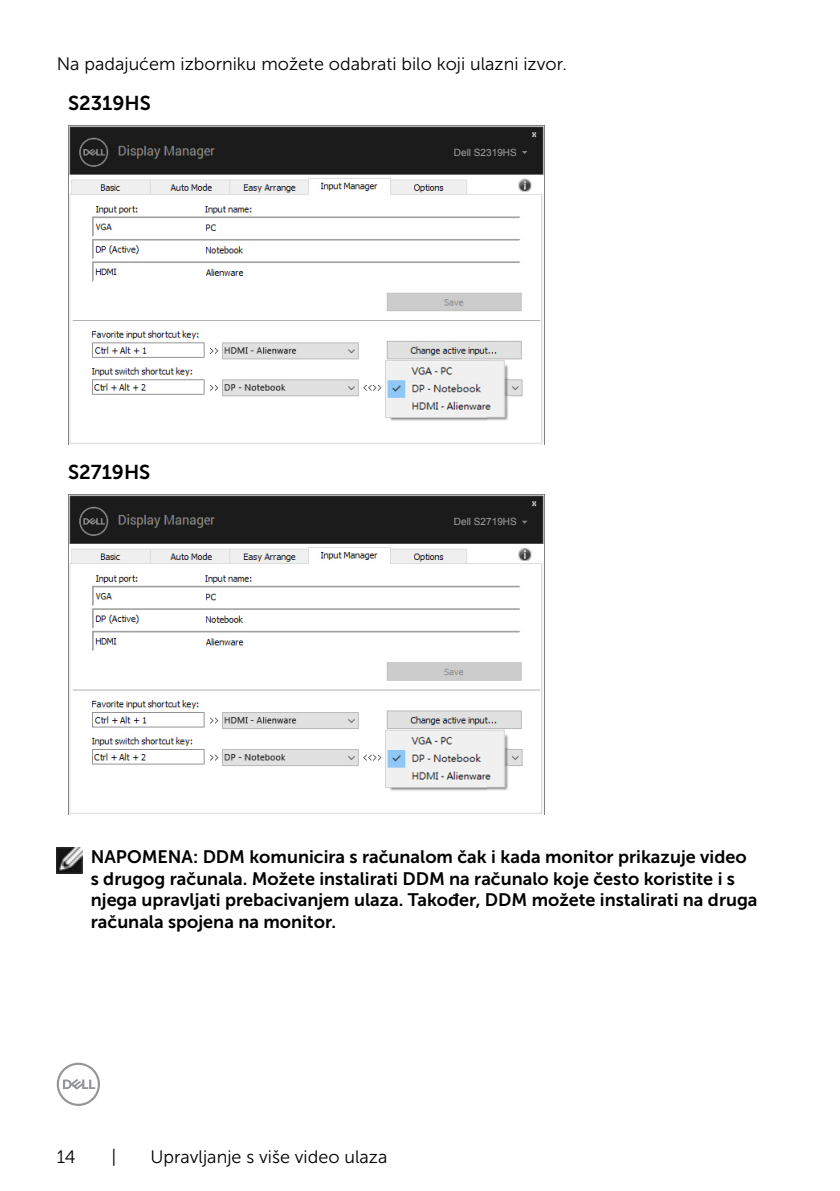
<style>
.page{position:relative;width:840px;height:1191px;background:#fff}
.page>*{position:absolute;margin:0;border:0;box-sizing:border-box;transform-origin:0 0}
.t1{font:20px "Museo Sans For Dell 700";color:#000}
.t2{font:18px/21.6px "Museo Sans For Dell 700";color:#000}
.t3{font:18px "Museo Sans For Dell 300";color:#000}
.t4{font:10px "Arial";color:#9fa0a0}
</style>
<div class="page">
<svg style="left:57px;top:1062px;width:43px;height:44px"></svg>
<img style="left:68px;top:125px;width:476px;height:320px">
<div style="left:451px;top:146px;width:67px;height:12px;background:#1b1b1b"></div>
<svg style="left:520px;top:149px;width:8px;height:6px"></svg>
<img style="left:68px;top:495px;width:476px;height:319px">
<div style="left:451px;top:516px;width:67px;height:11px;background:#1b1b1b"></div>
<svg style="left:520px;top:519px;width:8px;height:5px"></svg>
<svg style="left:521px;top:521px;width:6px;height:3px"></svg>
<img style="left:57px;top:847px;width:25px;height:26px">
<p class="t3" style="left:57px;top:54px;width:511px">Na padajućem izborniku možete odabrati bilo koji ulazni izvor.</p>
<p class="t1" style="left:68px;top:92px;width:84px">S2319HS</p>
<p class="t4" style="left:453px;top:146px;width:64px">Dell S2319HS</p>
<p class="t1" style="left:68px;top:461px;width:84px">S2719HS</p>
<p class="t4" style="left:453px;top:515px;width:64px">Dell S2719HS</p>
<p class="t2" style="left:91px;top:846px;width:668px">NAPOMENA: DDM komunicira s računalom čak i kada monitor prikazuje video s drugog računala. Možete instalirati DDM na računalo koje često koristite i s njega upravljati prebacivanjem ulaza. Također, DDM možete instalirati na druga računala spojena na monitor.</p>
<p class="t3" style="left:57px;top:1146px;width:20px">14</p>
<p class="t3" style="left:112px;top:1146px;width:6px">|</p>
<p class="t3" style="left:150px;top:1146px;width:238px">Upravljanje s više video ulaza</p>
</div>
